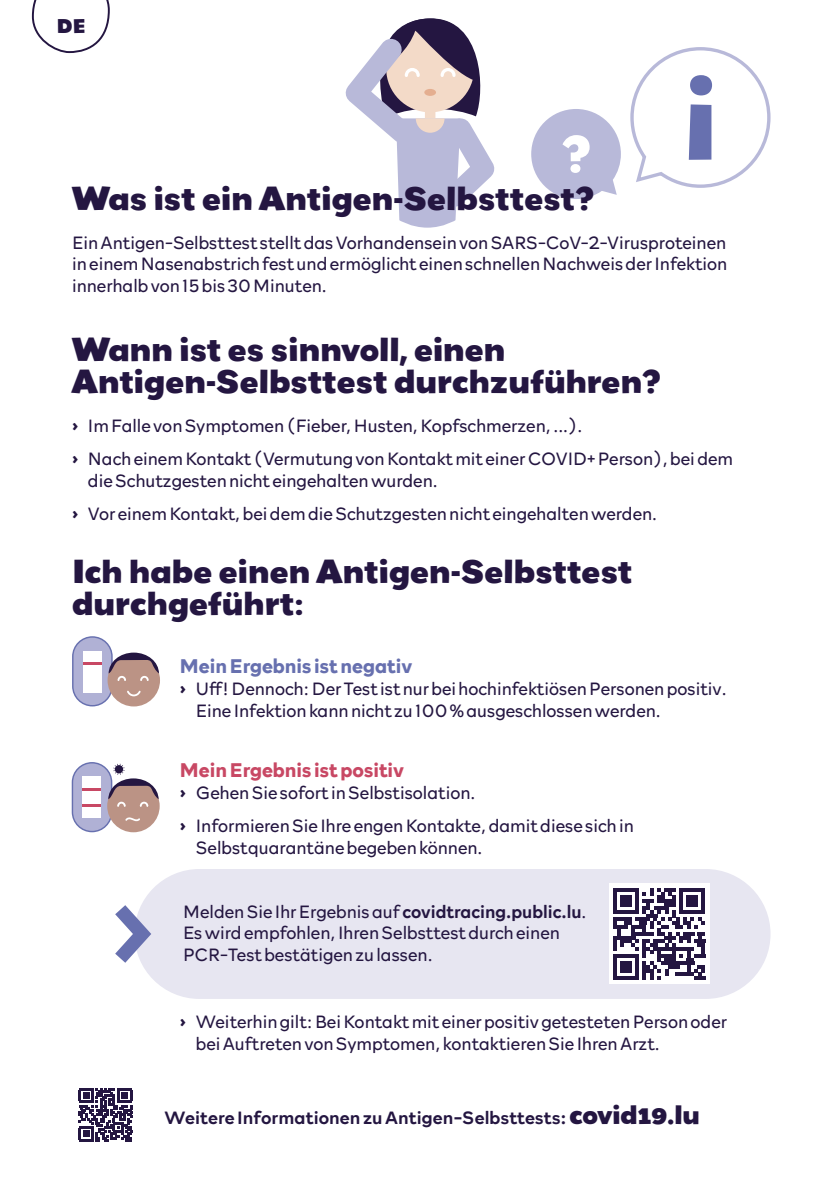
<style>
.page{position:relative;width:840px;height:1191px;background:#fff}
.page>*{position:absolute;margin:0;border:0;box-sizing:border-box;transform-origin:0 0}
.t1{font:700 expanded 30px/32px "Grenadine MVB";color:#241641}
.t2{font:700 20px "Rockford Sans";color:#6770af}
.t3{font:700 20px "Rockford Sans";color:#c84864}
.t4{font:300 18px/21.6px "Rockford Sans";color:#241641}
.t5{font:500 18px "Rockford Sans";letter-spacing:.005em;color:#241641}
.t6{font:700 expanded 18px "Grenadine MVB";color:#241641}
.s1{font-weight:800}
.s2{font-weight:500}
.s3{font-family:"Grenadine MVB";font-weight:700;font-stretch:expanded;font-size:24px}
</style>
<div class="page">
<svg style="left:32px;top:0;width:78px;height:53px"></svg>
<svg style="left:345px;top:18px;width:150px;height:210px"></svg>
<svg style="left:630px;top:47px;width:141px;height:141px"></svg>
<svg style="left:531px;top:109px;width:89px;height:90px"></svg>
<div style="left:134px;top:869px;width:636px;height:130px;background:#e7e6f1;border-radius:65px"></div>
<svg style="left:115px;top:893px;width:36px;height:83px"></svg>
<div style="left:73px;top:637px;width:39px;height:68px;background:#b0b1d5;border-radius:20px"></div>
<div style="left:72px;top:636px;width:41px;height:70px;border:1px solid #6770af;border-radius:20px"></div>
<div style="left:83px;top:651px;width:18px;height:41px;background:#fff"></div>
<svg style="left:83px;top:662px;width:18px;height:2px"></svg>
<div style="left:107px;top:654px;width:53px;height:52px;background:#bb9385;border-radius:50%"></div>
<svg style="left:109px;top:652px;width:50px;height:29px"></svg>
<svg style="left:127px;top:690px;width:14px;height:7px"></svg>
<div style="left:72px;top:762px;width:39px;height:69px;background:#b0b1d5;border-radius:20px"></div>
<div style="left:72px;top:762px;width:40px;height:70px;border:1px solid #6770af;border-radius:20px"></div>
<div style="left:82px;top:776px;width:19px;height:42px;background:#fff"></div>
<hr style="left:82px;top:787px;width:19px;height:3px;background:#c84864">
<svg style="left:82px;top:804px;width:19px;height:2px"></svg>
<div style="left:107px;top:780px;width:53px;height:52px;background:#bb9385;border-radius:50%"></div>
<svg style="left:125px;top:817px;width:15px;height:4px"></svg>
<svg style="left:108px;top:763px;width:50px;height:44px"></svg>
<div style="left:608px;top:883px;width:101px;height:101px;background:#fff"></div>
<svg style="left:613px;top:888px;width:91px;height:91px"></svg>
<hr style="left:613px;top:976px;width:25px;height:3px;background:#241641">
<div style="left:620px;top:961px;width:11px;height:11px;background:#241641"></div>
<svg style="left:79px;top:1088px;width:53px;height:53px"></svg>
<div style="left:83px;top:1130px;width:6px;height:7px;background:#241641"></div>
<p class="t6" style="left:57px;top:13px;width:30px">DE</p>
<h1 class="t1" style="left:72px;top:182px;width:523px">Was ist ein Antigen-Selbsttest?</h1>
<p class="t4" style="left:72px;top:230px;width:656px;text-align:justify">Ein Antigen-Selbsttest stellt das Vorhandensein von SARS-CoV-2-Virusproteinen in einem Nasenabstrich fest und ermöglicht einen schnellen Nachweis der Infektion innerhalb von 15 bis 30 Minuten.</p>
<h1 class="t1" style="left:72px;top:334px;width:590px">Wann ist es sinnvoll, einen<br>Antigen-Selbsttest durchzuführen?</h1>
<p class="t4" style="left:72px;top:408px;width:662px;line-height:33px"><span class="s1">›</span> Im Falle von Symptomen (Fieber, Husten, Kopfschmerzen, ...).<br><span class="s1">›</span> Nach einem Kontakt (Vermutung von Kontakt mit einer COVID+ Person), bei dem</p>
<p class="t4" style="left:72px;top:462px;width:586px;line-height:33px;text-indent:16px">die Schutzgesten nicht eingehalten wurden.<br><span class="s1">›</span> Vor einem Kontakt, bei dem die Schutzgesten nicht eingehalten werden.</p>
<h1 class="t1" style="left:72px;top:555px;width:561px">Ich habe einen Antigen-Selbsttest durchgeführt:</h1>
<p class="t2" style="left:180px;top:651px;width:234px">Mein Ergebnis ist negativ</p>
<p class="t4" style="left:196px;top:676px;width:532px;text-indent:-16px"><span class="s1">›</span> Uff! Dennoch: Der Test ist nur bei hochinfektiösen Personen positiv.<br>Eine Infektion kann nicht zu 100 % ausgeschlossen werden.</p>
<p class="t3" style="left:180px;top:755px;width:225px">Mein Ergebnis ist positiv</p>
<p class="t4" style="left:180px;top:775px;width:455px;line-height:33px"><span class="s1">›</span> Gehen Sie sofort in Selbstisolation.<br><span class="s1">›</span> Informieren Sie Ihre engen Kontakte, damit diese sich in</p>
<p class="t4" style="left:196px;top:835px;width:288px">Selbstquarantäne begeben können.</p>
<p class="t4" style="left:183px;top:899px;width:404px">Melden Sie Ihr Ergebnis auf <span class="s2">covidtracing.public.lu</span>.<br>Es wird empfohlen, Ihren Selbsttest durch einen<br>PCR-Test bestätigen zu lassen.</p>
<p class="t4" style="left:196px;top:1009px;width:532px;text-indent:-16px"><span class="s1">›</span> Weiterhin gilt: Bei Kontakt mit einer positiv getesteten Person oder bei Auftreten von Symptomen, kontaktieren Sie Ihren Arzt.</p>
<p class="t5" style="left:164px;top:1104px;width:536px">Weitere Informationen zu Antigen-Selbsttests:<span class="s3">covid19.lu</span></p>
</div>
